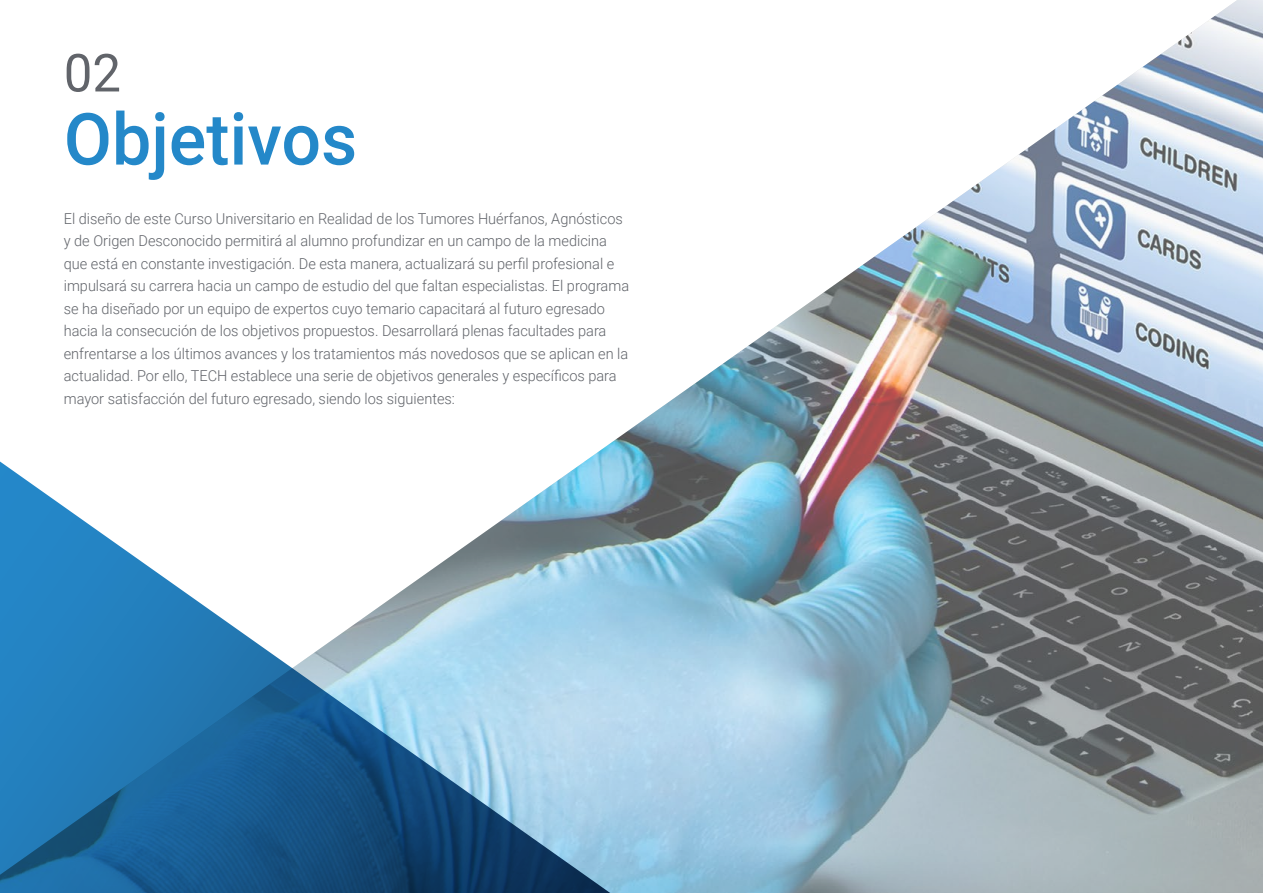
<style>
.page{position:relative;width:1263px;height:893px;background:#fff}
.page>*{position:absolute;margin:0;border:0;box-sizing:border-box;transform-origin:0 0}
.t1{font:500 72px "Roboto";color:#2488c9}
.t2{font:52.5px "Roboto";color:#61646a}
.t3{font:300 15px/22.5px "Roboto";color:#61646a}
</style>
<div class="page">
<img style="left:606px;top:0;width:657px;height:893px">
<svg style="left:0;top:446px;width:640px;height:447px"></svg>
<h2 class="t2" style="left:64px;top:36px;width:59px">02</h2>
<h1 class="t1" style="left:64px;top:89px;width:295px">Objetivos</h1>
<p class="t3" style="left:64px;top:207px;width:567px">El diseño de este Curso Universitario en Realidad de los Tumores Huérfanos, Agnósticos y de Origen Desconocido permitirá al alumno profundizar en un campo de la medicina que está en constante investigación. De esta manera, actualizará su perfil profesional e impulsará su carrera hacia un campo de estudio del que faltan especialistas. El programa se ha diseñado por un equipo de expertos cuyo temario capacitará al futuro egresado hacia la consecución de los objetivos propuestos. Desarrollará plenas facultades para enfrentarse a los últimos avances y los tratamientos más novedosos que se aplican en la actualidad. Por ello, TECH establece una serie de objetivos generales y específicos para mayor satisfacción del futuro egresado, siendo los siguientes:</p>
</div>
